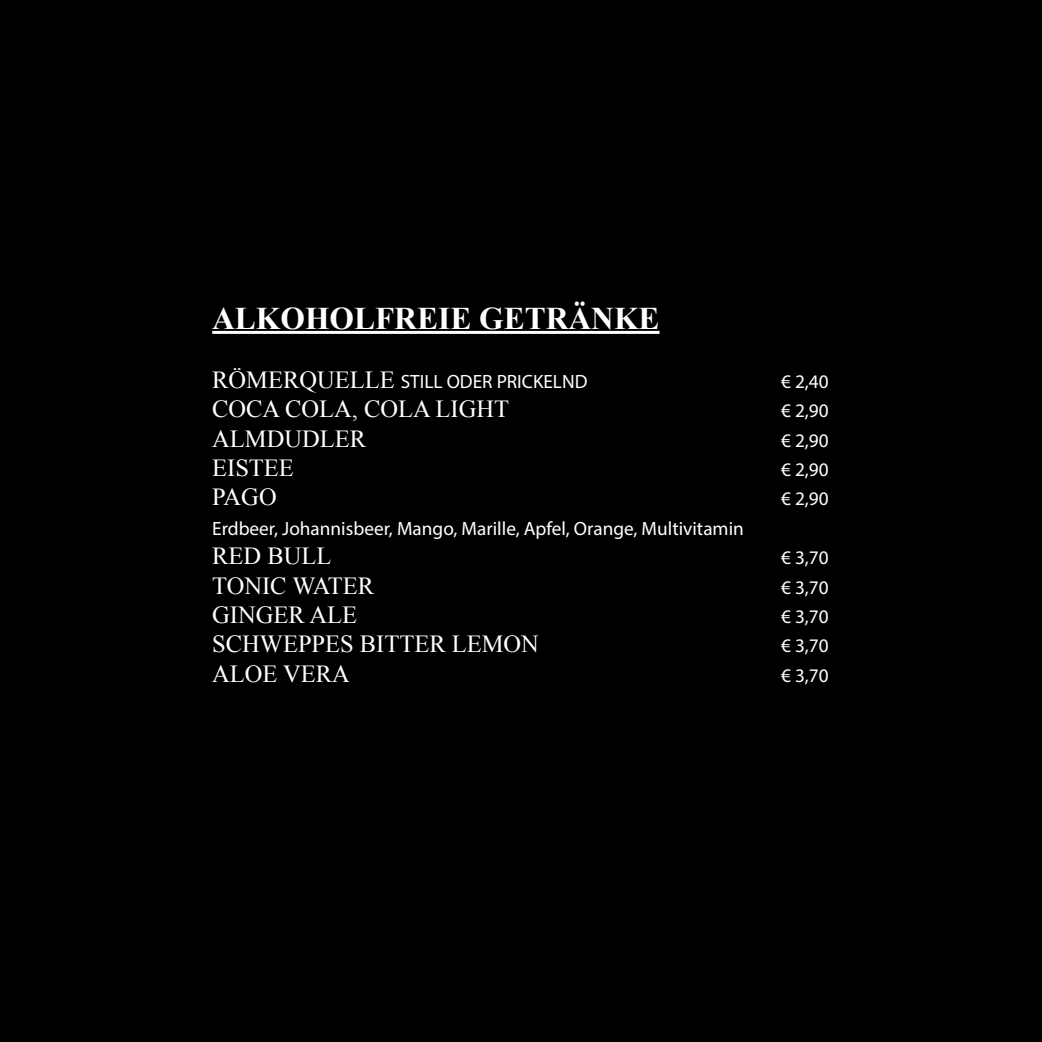
<style>
.page{position:relative;width:1042px;height:1042px;background:#000}
.page>*{position:absolute;margin:0;border:0;box-sizing:border-box;transform-origin:0 0}
.t1{font:700 31.5px "Times New Roman";color:#fff}
.t2{font:24.5px "Times New Roman";color:#fff}
.t3{font:19.25px "Myriad Pro";color:#fff}
.s1{font-family:"Times New Roman";font-size:24.5px}
</style>
<div class="page">
<hr style="left:212px;top:331px;width:447px;height:3px;background:#fff">
<h1 class="t1" style="left:212px;top:297px;width:449px">ALKOHOLFREIE GETRÄNKE</h1>
<p class="t3" style="left:212px;top:369px;width:377px"><span class="s1">RÖMERQUELLE</span> STILL ODER PRICKELND</p>
<p class="t3" style="left:781px;top:369px;width:49px">€ 2,40</p>
<p class="t2" style="left:212px;top:392px;width:298px">COCA COLA, COLA LIGHT</p>
<p class="t3" style="left:781px;top:399px;width:49px">€ 2,90</p>
<p class="t2" style="left:212px;top:422px;width:155px">ALMDUDLER</p>
<p class="t3" style="left:781px;top:428px;width:49px">€ 2,90</p>
<p class="t2" style="left:212px;top:451px;width:83px">EISTEE</p>
<p class="t3" style="left:781px;top:458px;width:49px">€ 2,90</p>
<p class="t2" style="left:212px;top:481px;width:66px">PAGO</p>
<p class="t3" style="left:781px;top:487px;width:49px">€ 2,90</p>
<p class="t3" style="left:212px;top:516px;width:533px">Erdbeer, Johannisbeer, Mango, Marille, Apfel, Orange, Multivitamin</p>
<p class="t2" style="left:212px;top:539px;width:121px">RED BULL</p>
<p class="t3" style="left:781px;top:546px;width:49px">€ 3,70</p>
<p class="t2" style="left:212px;top:569px;width:163px">TONIC WATER</p>
<p class="t3" style="left:781px;top:575px;width:49px">€ 3,70</p>
<p class="t2" style="left:212px;top:598px;width:146px">GINGER ALE</p>
<p class="t3" style="left:781px;top:605px;width:49px">€ 3,70</p>
<p class="t2" style="left:212px;top:628px;width:328px">SCHWEPPES BITTER LEMON</p>
<p class="t3" style="left:781px;top:634px;width:49px">€ 3,70</p>
<p class="t2" style="left:212px;top:657px;width:139px">ALOE VERA</p>
<p class="t3" style="left:781px;top:663px;width:49px">€ 3,70</p>
</div>
